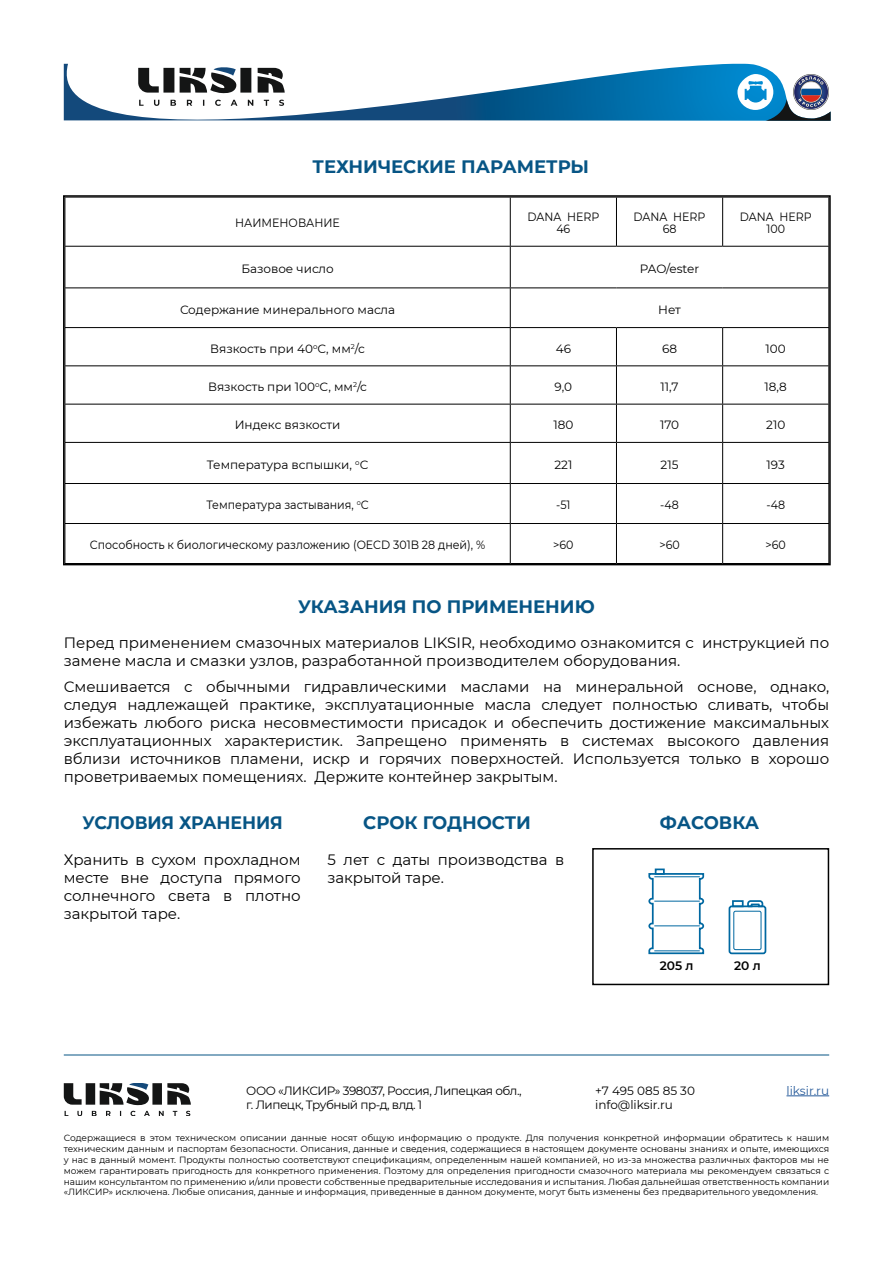
<style>
.page{position:relative;width:893px;height:1263px;background:#fff}
.page>*{position:absolute;margin:0;border:0;box-sizing:border-box;transform-origin:0 0}
.t1{font:700 18px "Montserrat";color:#075585}
.t2{font:700 18px "Montserrat";color:#075585;scale:.96 1}
.t3{font:15px/18px "Montserrat";color:#000}
.t4{font:600 12.3px "Montserrat";color:#000}
.t5{font:12px/14.4px "Montserrat";color:#000}
.t6{font:12px/12px "Montserrat";color:#000;text-align:center;scale:.92 1}
.t7{font:12px/14.4px "Montserrat";letter-spacing:-.04em;color:#000}
.t8{font:12px "Montserrat";color:#275b9b}
.t9{font:9px/10.8px "Montserrat";color:#000;text-align:justify}
</style>
<div class="page">
<hr style="left:510px;top:197px;width:1px;height:49px;background:#000">
<hr style="left:616px;top:197px;width:1px;height:49px;background:#000">
<hr style="left:722px;top:197px;width:1px;height:49px;background:#000">
<hr style="left:65px;top:246px;width:445px;height:1px;background:#000">
<hr style="left:510px;top:246px;width:106px;height:1px;background:#000">
<hr style="left:510px;top:247px;width:1px;height:40px;background:#000">
<hr style="left:616px;top:246px;width:107px;height:1px;background:#000">
<hr style="left:723px;top:246px;width:106px;height:1px;background:#000">
<hr style="left:65px;top:287px;width:445px;height:1px;background:#000">
<hr style="left:510px;top:287px;width:106px;height:1px;background:#000">
<hr style="left:510px;top:288px;width:1px;height:39px;background:#000">
<hr style="left:616px;top:287px;width:107px;height:1px;background:#000">
<hr style="left:723px;top:287px;width:106px;height:1px;background:#000">
<hr style="left:65px;top:327px;width:445px;height:1px;background:#000">
<hr style="left:510px;top:327px;width:106px;height:1px;background:#000">
<hr style="left:510px;top:328px;width:1px;height:37px;background:#000">
<hr style="left:616px;top:327px;width:107px;height:1px;background:#000">
<hr style="left:616px;top:328px;width:1px;height:37px;background:#000">
<hr style="left:723px;top:327px;width:106px;height:1px;background:#000">
<hr style="left:722px;top:328px;width:1px;height:37px;background:#000">
<hr style="left:65px;top:365px;width:445px;height:1px;background:#000">
<hr style="left:510px;top:365px;width:106px;height:1px;background:#000">
<hr style="left:510px;top:366px;width:1px;height:38px;background:#000">
<hr style="left:616px;top:365px;width:107px;height:1px;background:#000">
<hr style="left:616px;top:366px;width:1px;height:38px;background:#000">
<hr style="left:723px;top:365px;width:106px;height:1px;background:#000">
<hr style="left:722px;top:366px;width:1px;height:38px;background:#000">
<hr style="left:65px;top:404px;width:445px;height:1px;background:#000">
<hr style="left:510px;top:404px;width:106px;height:1px;background:#000">
<hr style="left:510px;top:404px;width:1px;height:38px;background:#000">
<hr style="left:616px;top:404px;width:107px;height:1px;background:#000">
<hr style="left:616px;top:404px;width:1px;height:38px;background:#000">
<hr style="left:723px;top:404px;width:106px;height:1px;background:#000">
<hr style="left:722px;top:404px;width:1px;height:38px;background:#000">
<hr style="left:65px;top:442px;width:445px;height:1px;background:#000">
<hr style="left:510px;top:442px;width:106px;height:1px;background:#000">
<hr style="left:510px;top:443px;width:1px;height:40px;background:#000">
<hr style="left:616px;top:442px;width:107px;height:1px;background:#000">
<hr style="left:616px;top:443px;width:1px;height:40px;background:#000">
<hr style="left:723px;top:442px;width:106px;height:1px;background:#000">
<hr style="left:722px;top:443px;width:1px;height:40px;background:#000">
<hr style="left:65px;top:483px;width:445px;height:1px;background:#000">
<hr style="left:510px;top:483px;width:106px;height:1px;background:#000">
<hr style="left:510px;top:484px;width:1px;height:39px;background:#000">
<hr style="left:616px;top:483px;width:107px;height:1px;background:#000">
<hr style="left:616px;top:484px;width:1px;height:39px;background:#000">
<hr style="left:723px;top:483px;width:106px;height:1px;background:#000">
<hr style="left:722px;top:484px;width:1px;height:39px;background:#000">
<hr style="left:65px;top:523px;width:445px;height:1px;background:#000">
<hr style="left:510px;top:523px;width:106px;height:1px;background:#000">
<hr style="left:510px;top:524px;width:1px;height:39px;background:#000">
<hr style="left:616px;top:523px;width:107px;height:1px;background:#000">
<hr style="left:616px;top:524px;width:1px;height:39px;background:#000">
<hr style="left:723px;top:523px;width:106px;height:1px;background:#000">
<hr style="left:722px;top:524px;width:1px;height:39px;background:#000">
<div style="left:63px;top:195px;width:768px;height:370px;border:2px solid #000"></div>
<hr style="left:64px;top:1054px;width:765px;height:1px;background:#075585">
<svg style="left:64px;top:1083px;width:126px;height:22px"></svg>
<svg style="left:65px;top:1111px;width:125px;height:4px"></svg>
<svg style="left:63px;top:64px;width:712px;height:57px"></svg>
<svg style="left:138px;top:68px;width:146px;height:25px"></svg>
<svg style="left:139px;top:100px;width:145px;height:6px"></svg>
<svg style="left:737px;top:74px;width:94px;height:47px"></svg>
<hr style="left:786px;top:1095px;width:43px;height:1px;background:#275b9b">
<div style="left:592px;top:848px;width:237px;height:137px;border:2px solid #000"></div>
<svg style="left:648px;top:872px;width:57px;height:83px"></svg>
<hr style="left:654px;top:901px;width:46px;height:1px;background:#0068a1">
<hr style="left:654px;top:925px;width:46px;height:1px;background:#0068a1">
<div style="left:655px;top:868px;width:10px;height:7px;border:2px solid #0068a1"></div>
<div style="left:729px;top:905px;width:37px;height:49px;border:2px solid #0068a1;border-radius:2px"></div>
<div style="left:733px;top:911px;width:28px;height:39px;border:1px solid #0068a1;border-radius:2px"></div>
<div style="left:732px;top:900px;width:12px;height:7px;border:2px solid #0068a1"></div>
<svg style="left:746px;top:900px;width:18px;height:8px"></svg>
<hr style="left:654px;top:876px;width:46px;height:1px;background:#0068a1">
<hr style="left:654px;top:950px;width:46px;height:1px;background:#0068a1">
<h1 class="t1" style="left:313px;top:153px;width:278px">ТЕХНИЧЕСКИЕ ПАРАМЕТРЫ</h1>
<h3 class="t6" style="left:235px;top:217px;width:115px">НАИМЕНОВАНИЕ</h3>
<h3 class="t6" style="left:527px;top:211px;width:80px">DANA HERP<br>46</h3>
<h3 class="t6" style="left:634px;top:211px;width:80px">DANA HERP<br>68</h3>
<h3 class="t6" style="left:740px;top:211px;width:80px">DANA HERP<br>100</h3>
<h3 class="t5" style="left:241px;top:261px;width:94px">Базовое число</h3>
<h3 class="t5" style="left:640px;top:261px;width:61px">PAO/ester</h3>
<h3 class="t5" style="left:180px;top:302px;width:217px">Содержание минерального масла</h3>
<h3 class="t5" style="left:658px;top:302px;width:24px">Нет</h3>
<h3 class="t5" style="left:210px;top:341px;width:156px">Вязкость при 40<sup>о</sup>С, мм<sup>2</sup>/с</h3>
<h3 class="t5" style="left:556px;top:341px;width:17px">46</h3>
<h3 class="t5" style="left:662px;top:341px;width:16px">68</h3>
<h3 class="t5" style="left:766px;top:341px;width:22px">100</h3>
<h3 class="t5" style="left:208px;top:379px;width:160px">Вязкость при 100<sup>о</sup>С, мм<sup>2</sup>/с</h3>
<h3 class="t5" style="left:555px;top:379px;width:19px">9,0</h3>
<h3 class="t5" style="left:660px;top:379px;width:20px">11,7</h3>
<h3 class="t5" style="left:764px;top:379px;width:24px">18,8</h3>
<h3 class="t5" style="left:235px;top:417px;width:107px">Индекс вязкости</h3>
<h3 class="t5" style="left:553px;top:417px;width:21px">180</h3>
<h3 class="t5" style="left:660px;top:417px;width:21px">170</h3>
<h3 class="t5" style="left:766px;top:417px;width:21px">210</h3>
<h3 class="t5" style="left:207px;top:457px;width:163px">Температура вспышки, <sup>о</sup>С</h3>
<h3 class="t5" style="left:554px;top:457px;width:19px">221</h3>
<h3 class="t5" style="left:661px;top:457px;width:19px">215</h3>
<h3 class="t5" style="left:767px;top:457px;width:20px">193</h3>
<h3 class="t6" style="left:206px;top:499px;width:178px">Температура застывания, <sup>о</sup>С</h3>
<h3 class="t6" style="left:556px;top:499px;width:17px">-51</h3>
<h3 class="t6" style="left:660px;top:499px;width:22px">-48</h3>
<h3 class="t6" style="left:766px;top:499px;width:22px">-48</h3>
<h3 class="t6" style="left:90px;top:539px;width:431px">Способность к биологическому разложению (OECD 301B 28 дней), %</h3>
<h3 class="t6" style="left:553px;top:539px;width:24px">&gt;60</h3>
<h3 class="t6" style="left:659px;top:539px;width:24px">&gt;60</h3>
<h3 class="t6" style="left:765px;top:539px;width:24px">&gt;60</h3>
<h1 class="t1" style="left:298px;top:593px;width:298px">УКАЗАНИЯ ПО ПРИМЕНЕНИЮ</h1>
<h2 class="t3" style="left:64px;top:633px;width:767px">Перед применением смазочных материалов LIKSIR, необходимо ознакомится с инструкцией по замене масла и смазки узлов, разработанной производителем оборудования.</h2>
<p class="t3" style="left:64px;top:677px;width:767px;text-align:justify">Смешивается с обычными гидравлическими маслами на минеральной основе, однако, следуя надлежащей практике, эксплуатационные масла следует полностью сливать, чтобы избежать любого риска несовместимости присадок и обеспечить достижение максимальных эксплуатационных характеристик. Запрещено применять в системах высокого давления вблизи источников пламени, искр и горячих поверхностей. Используется только в хорошо проветриваемых помещениях. Держите контейнер закрытым.</p>
<h1 class="t2" style="left:82px;top:810px;width:210px">УСЛОВИЯ ХРАНЕНИЯ</h1>
<h1 class="t1" style="left:363px;top:810px;width:169px">СРОК ГОДНОСТИ</h1>
<h2 class="t3" style="left:64px;top:850px;width:238px;text-align:justify">Хранить в сухом прохладном месте вне доступа прямого солнечного света в плотно закрытой таре.</h2>
<h2 class="t3" style="left:327px;top:850px;width:238px">5 лет с даты производства в закрытой таре.</h2>
<h1 class="t1" style="left:660px;top:810px;width:101px">ФАСОВКА</h1>
<h3 class="t4" style="left:660px;top:957px;width:35px">205 л</h3>
<h3 class="t4" style="left:734px;top:957px;width:28px">20 л</h3>
<h3 class="t7" style="left:246px;top:1083px;width:277px">ООО «ЛИКСИР» 398037, Россия, Липецкая обл., г. Липецк, Трубный пр-д, влд. 1</h3>
<h3 class="t5" style="left:595px;top:1083px;width:101px">+7 495 085 85 30 info@liksir.ru</h3>
<h3 class="t8" style="left:786px;top:1082px;width:44px">liksir.ru</h3>
<p class="t9" style="left:64px;top:1132px;width:767px">Содержащиеся в этом техническом описании данные носят общую информацию о продукте. Для получения конкретной информации обратитесь к нашим техническим данным и паспортам безопасности. Описания, данные и сведения, содержащиеся в настоящем документе основаны знаниях и опыте, имеющихся у нас в данный момент. Продукты полностью соответствуют спецификациям, определенным нашей компанией, но из-за множества различных факторов мы не можем гарантировать пригодность для конкретного применения. Поэтому для определения пригодности смазочного материала мы рекомендуем связаться с нашим консультантом по применению и/или провести собственные предварительные исследования и испытания. Любая дальнейшая ответственность компании «ЛИКСИР» исключена. Любые описания, данные и информация, приведенные в данном документе, могут быть изменены без предварительного уведомления.</p>
</div>
